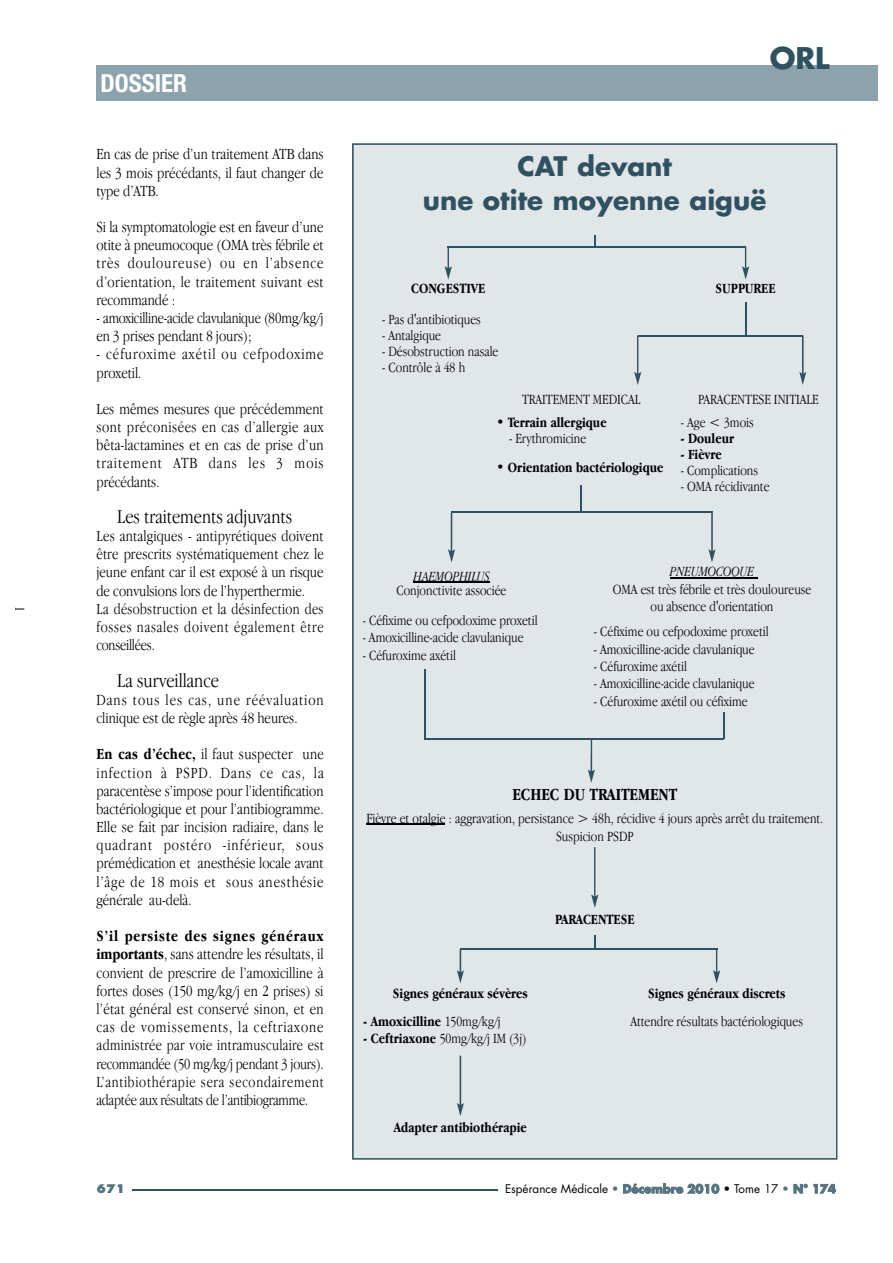
<style>
.page{position:relative;width:893px;height:1263px;background:#fff}
.page>*{position:absolute;margin:0;border:0;box-sizing:border-box;transform-origin:0 0}
.t1{font:700 29.1px "Futura";color:#305260}
.t2{font:700 26.25px/34px "Futura";color:#305260;text-align:center}
.t3{font:700 condensed 24.9px "Helvetica Neue";color:#fff}
.t4{font:300 20.4px "Apple Garamond";color:#000}
.t5{font:700 17.4px "Apple Garamond";color:#000}
.t6{font:300 16.05px/18.1px "Apple Garamond";letter-spacing:.005em;color:#000;text-align:justify}
.t7{font:300 16.05px/18.3px "Apple Garamond";letter-spacing:.06em;color:#000}
.t8{font:300 14.55px/17.4px "Apple Garamond";color:#000;text-align:center}
.t9{font:700 14.55px "Apple Garamond";color:#000}
.t10{font:italic 300 14.55px "Apple Garamond";color:#000}
.t11{font:11.7px "Futura";color:#000}
.t12{font:800 11.7px "Futura";color:#557380}
.s1{font-weight:700}
.s2{font-weight:300}
.s3{color:#557380}
.s4{font-weight:700;color:#557380}
</style>
<div class="page">
<div style="left:96px;top:65px;width:781px;height:36px;background:#8ca3ad"></div>
<hr style="left:133px;top:1189px;width:365px;height:2px;background:#305260">
<div style="left:352px;top:143px;width:485px;height:1017px;background:#e1e6e9"></div>
<hr style="left:413px;top:582px;width:64px;height:1px;background:#000">
<svg style="left:477px;top:582px;width:12px;height:1px"></svg>
<hr style="left:670px;top:577px;width:87px;height:1px;background:#000">
<hr style="left:372px;top:824px;width:73px;height:1px;background:#000">
<svg style="left:742px;top:246px;width:7px;height:33px"></svg>
<svg style="left:445px;top:248px;width:7px;height:31px"></svg>
<svg style="left:588px;top:739px;width:7px;height:44px"></svg>
<svg style="left:591px;top:847px;width:7px;height:61px"></svg>
<svg style="left:457px;top:1056px;width:7px;height:60px"></svg>
<hr style="left:447px;top:246px;width:299px;height:2px;background:#305260">
<svg style="left:708px;top:513px;width:7px;height:49px"></svg>
<svg style="left:448px;top:513px;width:7px;height:49px"></svg>
<hr style="left:452px;top:512px;width:260px;height:1px;background:#305260">
<svg style="left:581px;top:485px;width:1px;height:27px"></svg>
<hr style="left:424px;top:738px;width:300px;height:1px;background:#305260">
<hr style="left:424px;top:669px;width:2px;height:69px;background:#305260">
<svg style="left:799px;top:336px;width:7px;height:49px"></svg>
<svg style="left:634px;top:336px;width:7px;height:49px"></svg>
<hr style="left:638px;top:335px;width:164px;height:2px;background:#305260">
<hr style="left:745px;top:302px;width:1px;height:34px;background:#305260">
<svg style="left:713px;top:948px;width:7px;height:35px"></svg>
<svg style="left:457px;top:949px;width:7px;height:34px"></svg>
<hr style="left:460px;top:949px;width:257px;height:1px;background:#305260">
<svg style="left:594px;top:935px;width:1px;height:14px"></svg>
<hr style="left:723px;top:713px;width:2px;height:26px;background:#305260">
<svg style="left:15px;top:607px;width:10px;height:4px"></svg>
<h3 class="t3" style="left:101px;top:69px;width:88px">DOSSIER</h3>
<p class="t6" style="left:96px;top:146px;width:229px">En cas de prise d’un traitement ATB dans les 3 mois précédants, il faut changer de type d’ATB.</p>
<p class="t6" style="left:96px;top:219px;width:229px">Si la symptomatologie est en faveur d’une otite à pneumocoque (OMA très fébrile et très douloureuse) ou en l’absence d’orientation, le traitement suivant est recommandé :</p>
<p class="t6" style="left:96px;top:310px;width:229px">- amoxicilline-acide clavulanique (80mg/kg/j en 3 prises pendant 8 jours);</p>
<p class="t7" style="left:96px;top:346px;width:229px">- céfuroxime axétil ou cefpodoxime proxetil.</p>
<p class="t6" style="left:96px;top:401px;width:229px">Les mêmes mesures que précédemment sont préconisées en cas d’allergie aux bêta-lactamines et en cas de prise d’un traitement ATB dans les 3 mois précédants.</p>
<p class="t4" style="left:117px;top:508px;width:176px">Les traitements adjuvants</p>
<p class="t6" style="left:96px;top:528px;width:229px;text-align:left">Les antalgiques - antipyrétiques doivent être prescrits systématiquement chez le jeune enfant car il est exposé à un risque de convulsions lors de l’hyperthermie.<br>La désobstruction et la désinfection des fosses nasales doivent également être c o n s e illé e s .</p>
<p class="t4" style="left:117px;top:672px;width:103px">La surveillance</p>
<p class="t6" style="left:96px;top:692px;width:229px">Dans tous les cas, une réévaluation clinique est de règle après 48 heures.</p>
<p class="t6" style="left:96px;top:746px;width:229px"><span class="s1">En cas d’échec,</span> il faut suspecter une infection à PSPD. Dans ce cas, la paracentèse s’impose pour l’identification bactériologique et pour l’antibiogramme.<br>Elle se fait par incision radiaire, dans le quadrant postéro -inférieur, sous prémédication et anesthésie locale avant l’âge de 18 mois et sous anesthésie générale au-delà.</p>
<p class="t6" style="left:96px;top:928px;width:229px"><span class="s1">S’il persiste des signes généraux importants</span>, sans attendre les résultats, il convient de prescrire de l’amoxicilline à fortes doses (150 mg/kg/j en 2 prises) si l’état général est conservé sinon, et en cas de vomissements, la ceft r ia x o n e administrée par voie intramusculaire est recommandée (50 mg/kg/j pendant 3 jours).<br>L’antibiothérapie sera secondairement adaptée aux résultats de l’antibiogramme.</p>
<h1 class="t1" style="left:770px;top:45px;width:61px">ORL</h1>
<h2 class="t2" style="left:423px;top:151px;width:345px">CAT devant<br>une otite moyenne aiguë</h2>
<p class="t9" style="left:411px;top:282px;width:76px">CONGESTIVE</p>
<p class="t9" style="left:715px;top:282px;width:61px">SUPPUREE</p>
<p class="t8" style="left:382px;top:311px;width:100px">- Pas d'antibiotiques</p>
<p class="t8" style="left:382px;top:328px;width:60px">- Antalgique</p>
<p class="t8" style="left:382px;top:344px;width:118px">- Désobstruction nasale</p>
<p class="t8" style="left:382px;top:359px;width:85px">- Contrôle à 48 h</p>
<p class="t8" style="left:522px;top:392px;width:120px">TRAITEMENT MEDICAL</p>
<p class="t9" style="left:496px;top:417px;width:112px"><span class="s2">•</span> Terrain allergique</p>
<p class="t8" style="left:509px;top:431px;width:79px">- Erythromicine</p>
<p class="t9" style="left:496px;top:462px;width:169px"><span class="s2">•</span> Orientation bactériologique</p>
<p class="t8" style="left:698px;top:392px;width:122px">PARACENTESE INITIALE</p>
<p class="t8" style="left:681px;top:415px;width:75px">- Age &lt; 3mois</p>
<p class="t9" style="left:681px;top:433px;width:55px">- Douleur</p>
<p class="t9" style="left:681px;top:449px;width:42px">- Fièvre</p>
<p class="t8" style="left:681px;top:463px;width:79px">- Complications</p>
<p class="t8" style="left:681px;top:479px;width:90px">- OMA récidivante</p>
<p class="t10" style="left:413px;top:571px;width:77px">HAEMOPHILUS</p>
<p class="t8" style="left:396px;top:583px;width:112px">Conjonctivite associée</p>
<p class="t8" style="left:363px;top:612px;width:176px">- Céfixime ou cefpodoxime proxetil</p>
<p class="t8" style="left:363px;top:630px;width:162px">- Amoxicilline-acide clavulanique</p>
<p class="t8" style="left:363px;top:647px;width:95px">- Céfuroxime axétil</p>
<p class="t10" style="left:670px;top:566px;width:86px">PNEUMOCOQUE</p>
<p class="t8" style="left:613px;top:582px;width:200px">OMA est très fébrile et très douloureuse ou absence d'orientation</p>
<p class="t8" style="left:594px;top:624px;width:176px">- Céfixime ou cefpodoxime proxetil</p>
<p class="t8" style="left:594px;top:641px;width:162px">- Amoxicilline-acide clavulanique</p>
<p class="t8" style="left:594px;top:659px;width:95px">- Céfuroxime axétil</p>
<p class="t8" style="left:594px;top:676px;width:162px">- Amoxicilline-acide clavulanique</p>
<p class="t8" style="left:594px;top:694px;width:155px">- Céfuroxime axétil ou céfixime</p>
<p class="t5" style="left:512px;top:787px;width:167px">ECHEC DU TRAITEMENT</p>
<p class="t8" style="left:366px;top:811px;width:458px">Fièvre et otalgie : aggravation, persistance &gt; 48h, récidive 4 jours après arrêt du traitement.<br>Suspicion PSDP</p>
<p class="t9" style="left:555px;top:913px;width:81px">PARACENTESE</p>
<p class="t9" style="left:393px;top:987px;width:136px">Signes généraux sévères</p>
<p class="t9" style="left:648px;top:987px;width:139px">Signes généraux discrets</p>
<p class="t9" style="left:364px;top:1015px;width:139px">- Amoxicilline <span class="s2">150mg/kg/j</span></p>
<p class="t8" style="left:364px;top:1031px;width:165px"><span class="s1">- Ceftriaxone</span> 50mg/kg/j IM (3j)</p>
<p class="t8" style="left:630px;top:1014px;width:174px">Attendre résultats bactériologiques</p>
<p class="t9" style="left:394px;top:1121px;width:134px">Adapter antibiothérapie</p>
<p class="t12" style="left:96px;top:1184px;width:31px">671</p>
<p class="t11" style="left:505px;top:1183px;width:332px">Espérance Médicale <span class="s3">•</span> <span class="s4">Décembre 2010</span> • Tome 17 <span class="s3">•</span> <span class="s4">N° 174</span></p>
</div>
